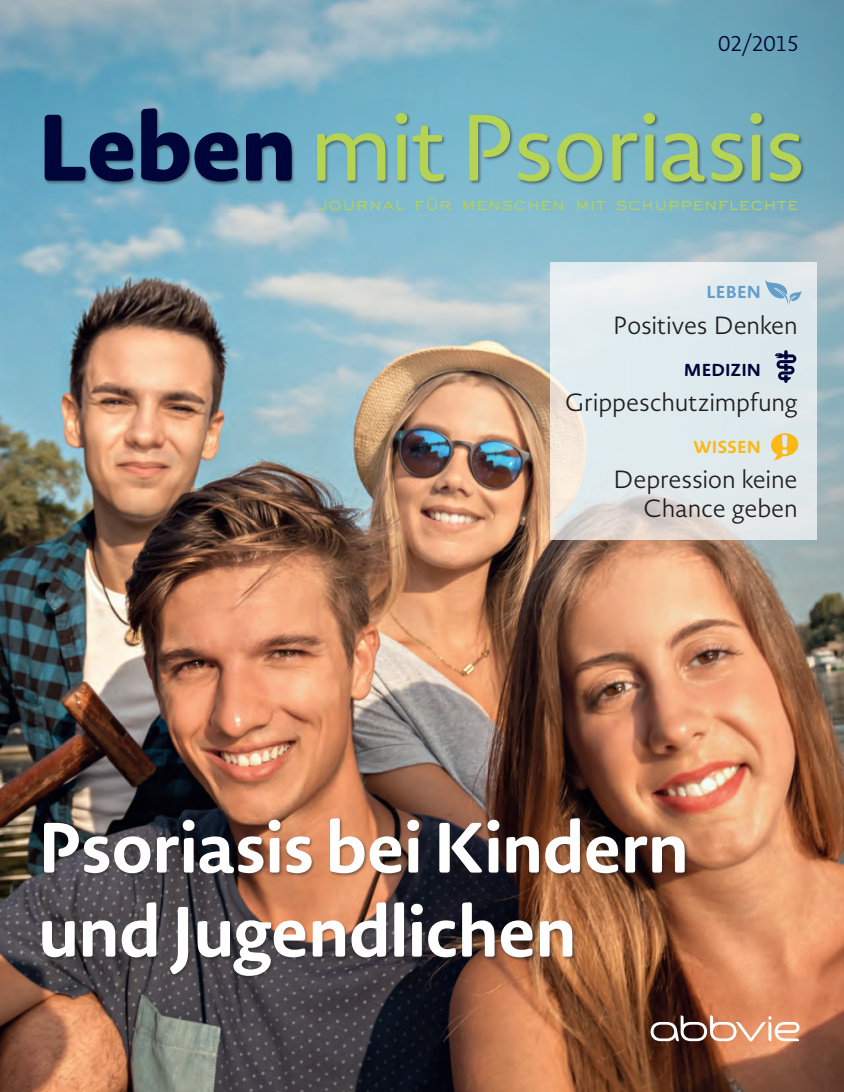
<style>
.page{position:relative;width:844px;height:1092px;background:#fff}
.page>*{position:absolute;margin:0;border:0;box-sizing:border-box;transform-origin:0 0}
.t1{font:92.75px "Novel Sans Rd Pro";letter-spacing:-.03em;color:#b5d453}
.t2{font:700 70px/84px "Novel Sans Rd Pro";letter-spacing:-.015em;color:#fff}
.t3{font:24.5px/29.4px "Novel Sans Light Matko";letter-spacing:-.015em;color:#231f20;text-align:right}
.t4{font:21px "Novel Sans Light Matko";color:#000539}
.t5{font:300 17.5px "Sackers Gothic Std";letter-spacing:-.01em;color:#b5d453}
.t6{font:700 17.15px "Novel Sans Rd Pro";letter-spacing:-.005em;color:#000539}
.t7{font:700 17.15px "Novel Sans Rd Pro";letter-spacing:-.015em;color:#fcb814}
.t8{font:700 17.15px "Novel Sans Rd Pro";letter-spacing:-.015em;color:#649eca}
.s1{font-weight:800;color:#000539}
</style>
<div class="page">
<img style="left:0;top:0;width:843px;height:1091px">
<div style="left:41px;top:817px;width:647px;height:162px;background:#231f20;opacity:.5"></div>
<div style="left:44px;top:108px;width:761px;height:78px;background:#231f20;opacity:.5"></div>
<svg style="left:650px;top:1015px;width:149px;height:26px"></svg>
<svg style="left:550px;top:262px;width:267px;height:277px;background:#e1e8e9"></svg>
<svg style="left:765px;top:280px;width:36px;height:25px"></svg>
<svg style="left:770px;top:432px;width:28px;height:28px"></svg>
<svg style="left:774px;top:350px;width:22px;height:33px"></svg>
<p class="t4" style="left:718px;top:29px;width:82px">02/2015</p>
<h1 class="t1" style="left:37px;top:81px;width:771px"><span class="s1">Leben</span> mit Psoriasis</h1>
<p class="t5" style="left:316px;top:192px;width:484px">journal für menschen mit schuppenflechte</p>
<p class="t8" style="left:706px;top:280px;width:56px">LEBEN</p>
<p class="t3" style="left:613px;top:310px;width:186px">Positives Denken</p>
<p class="t6" style="left:683px;top:357px;width:78px">MEDIZIN</p>
<p class="t3" style="left:564px;top:387px;width:234px">Grippeschutzimpfung</p>
<p class="t7" style="left:693px;top:434px;width:69px">WISSEN</p>
<p class="t3" style="left:613px;top:464px;width:186px">Depression keine<br>Chance geben</p>
<h2 class="t2" style="left:38px;top:804px;width:652px">Psoriasis bei Kindern und Jugendlichen</h2>
</div>
